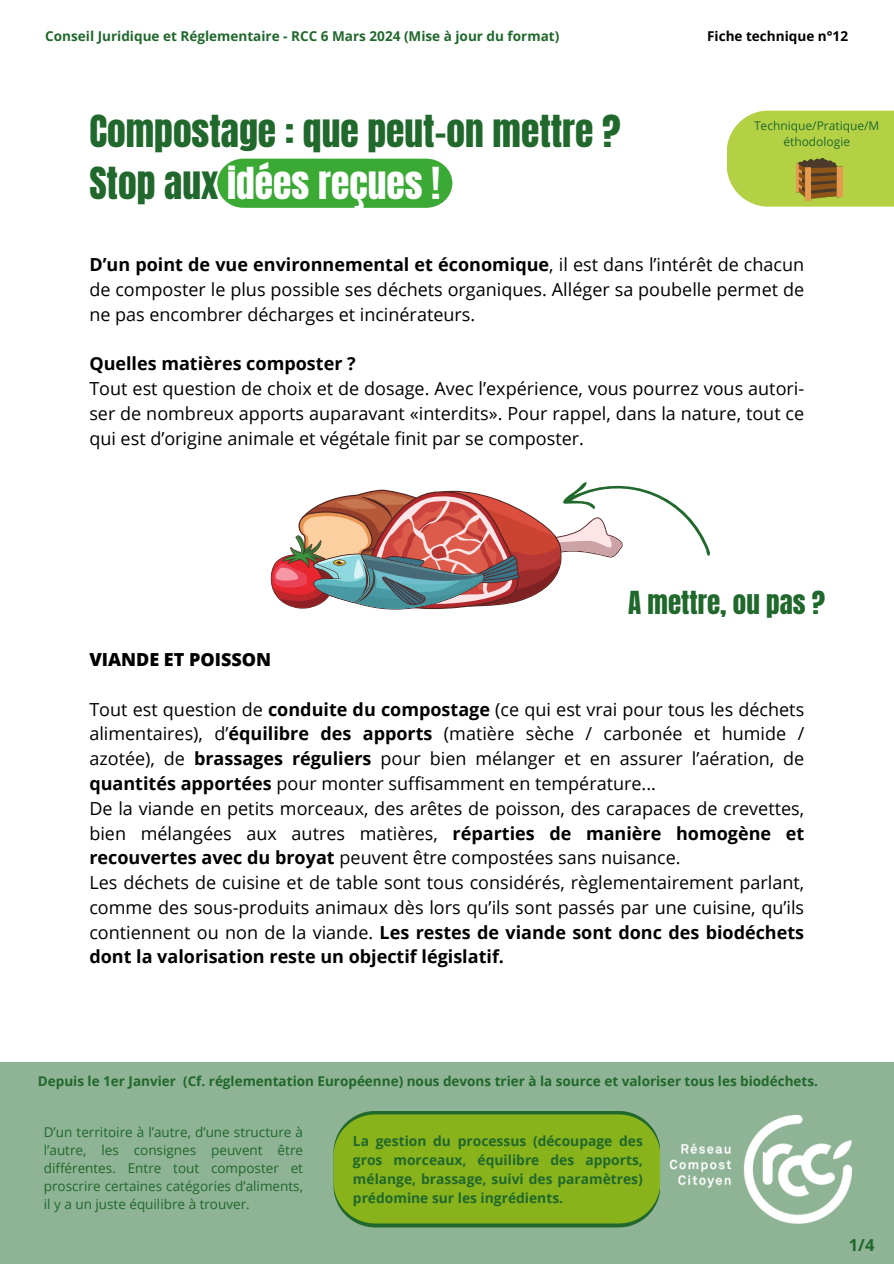
<style>
.page{position:relative;width:894px;height:1264px;background:#fff}
.page>*{position:absolute;margin:0;border:0;box-sizing:border-box;transform-origin:0 0}
.t1{font:37.5px/51.8px "Anton";color:#20682c}
.t2{font:27px "Anton";color:#20682c}
.t3{font:18px/24.8px "Open Sans";color:#000}
.t4{font:800 18px "Open Sans";color:#000}
.t5{font:700 16.5px "Open Sans";color:#20682c}
.t6{font:700 13.8px/19.2px "Open Sans";color:#20682c;text-align:justify}
.t7{font:13.5px/18px "Open Sans";color:#20682c;text-align:justify}
.t8{font:700 13.5px "Open Sans";color:#20682c}
.t9{font:700 13.5px "Open Sans";color:#000}
.t10{font:12px/16px "Open Sans";color:#20682c;text-align:center}
.s1{color:#fff}
.s2{font-weight:700}
</style>
<div class="page">
<div style="left:217px;top:159px;width:235px;height:49px;background:#3aaa35"></div>
<div style="left:0;top:1062px;width:893px;height:201px;background:#8fb395"></div>
<svg style="left:270px;top:482px;width:440px;height:128px"></svg>
<img style="left:669px;top:1115px;width:183px;height:109px">
<svg style="left:333px;top:1111px;width:327px;height:116px;background:#81ae20"></svg>
<svg style="left:727px;top:111px;width:166px;height:96px;background:#b8d34f"></svg>
<img style="left:796px;top:159px;width:46px;height:41px">
<h6 class="t8" style="left:45px;top:27px;width:515px">Conseil Juridique et Réglementaire - RCC 6 Mars 2024 (Mise à jour du format)</h6>
<h6 class="t9" style="left:707px;top:27px;width:142px">Fiche technique n°12</h6>
<h5 class="t1" style="left:89px;top:106px;width:532px">Compostage : que peut-on mettre ?<br>Stop aux <span class="s1">idées reçues !</span></h5>
<h4 class="t10" style="left:753px;top:117px;width:127px">Technique/Pratique/M éthodologie</h4>
<h5 class="t3" style="left:89px;top:252px;width:716px;text-align:justify"><span class="s2">D’un point de vue environnemental et économique</span>, il est dans l’intérêt de chacun de composter le plus possible ses déchets organiques. Alléger sa poubelle permet de ne pas encombrer décharges et incinérateurs.</h5>
<p class="t3" style="left:89px;top:351px;width:716px"><span class="s2">Quelles matières composter ?<br></span>Tout est question de choix et de dosage. Avec l’expérience, vous pourrez vous autori&shy;ser de nombreux apports auparavant «interdits». Pour rappel, dans la nature, tout ce qui est d’origine animale et végétale finit par se composter.</p>
<p class="t2" style="left:628px;top:583px;width:198px">A mettre, ou pas ?</p>
<p class="t4" style="left:89px;top:647px;width:183px">VIANDE ET POISSON</p>
<p class="t3" style="left:89px;top:696px;width:716px">Tout est question de <span class="s2">conduite du compostage</span> (ce qui est vrai pour tous les déchets alimentaires), d’<span class="s2">équilibre des apports</span> (matière sèche / carbonée et humide / azotée), de <span class="s2">brassages réguliers</span> pour bien mélanger et en assurer l’aération, de <span class="s2">quantités apportées</span> pour monter suffisamment en température...<br>De la viande en petits morceaux, des arêtes de poisson, des carapaces de crevettes, bien mélangées aux autres matières, <span class="s2">réparties de manière homogène et recouvertes avec du broyat</span> peuvent être compostées sans nuisance.<br>Les déchets de cuisine et de table sont tous considérés, règlementairement parlant, comme des sous-produits animaux dès lors qu’ils sont passés par une cuisine, qu’ils contiennent ou non de la viande. <span class="s2">Les restes de viande sont donc des biodéchets dont la valorisation reste un objectif législatif.</span></p>
<h3 class="t8" style="left:38px;top:1071px;width:781px">Depuis le 1er Janvier (Cf. réglementation Européenne) nous devons trier à la source et valoriser tous les biodéchets.</h3>
<h2 class="t7" style="left:44px;top:1123px;width:261px">D’un territoire à l’autre, d’une structure à l’autre, les consignes peuvent être différentes. Entre tout composter et proscrire certaines catégories d’aliments, il y a un juste équilibre à trouver.</h2>
<h5 class="t6" style="left:353px;top:1130px;width:291px">La gestion du processus (découpage des gros morceaux, équilibre des apports, mélange, brassage, suivi des paramètres) prédomine sur les ingrédients.</h5>
<p class="t5" style="left:848px;top:1233px;width:27px">1/4</p>
</div>
